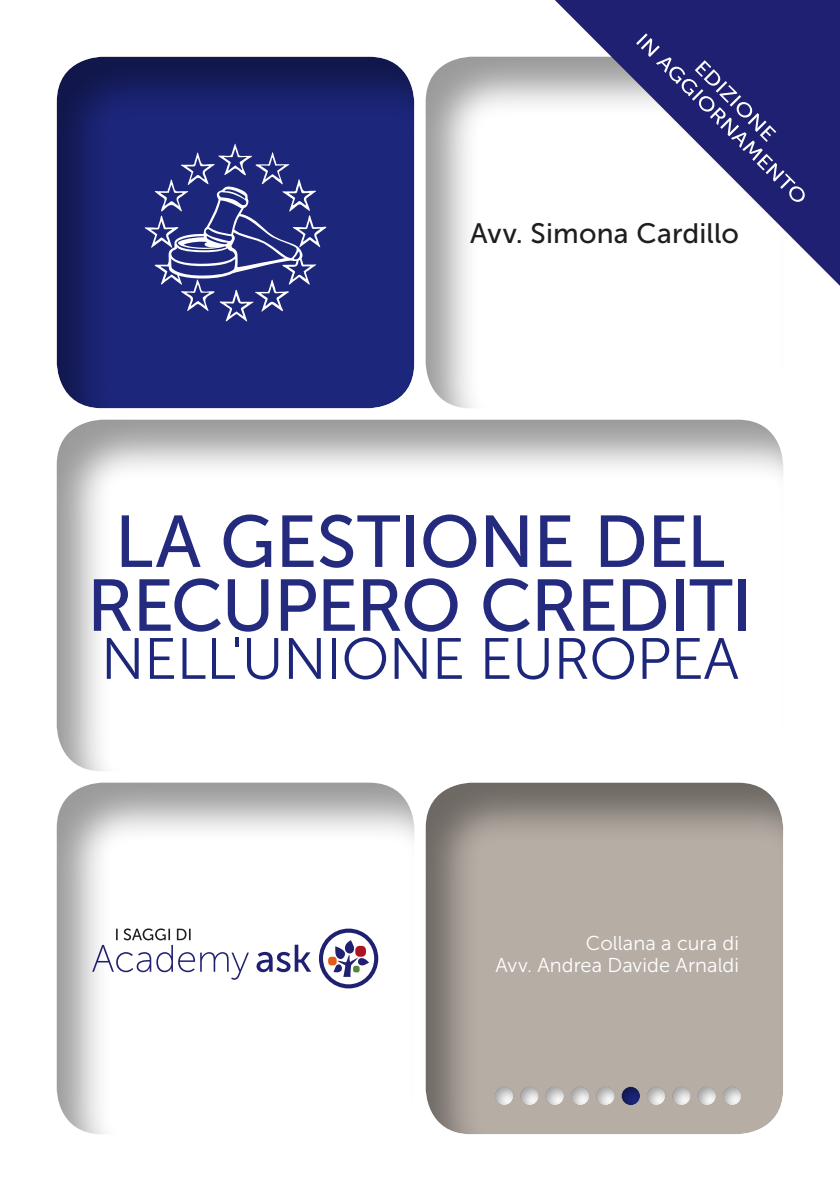
<style>
.page{position:relative;width:840px;height:1191px;background:#fff}
.page>*{position:absolute;margin:0;border:0;box-sizing:border-box;transform-origin:0 0}
.t1{font:73px/63.8px "Museo Sans 500";letter-spacing:-.015em;color:#242b7f;text-align:center}
.t2{font:58px "Museo Sans 300";letter-spacing:-.01em;color:#1c267b}
.t3{font:28px "Museo Sans 500";letter-spacing:.005em;color:#1e1e1d}
.t4{font:20px/22px "Museo Sans 300";letter-spacing:.005em;color:#fff;text-align:right}
</style>
<div class="page">
<div style="left:422px;top:55px;width:362px;height:356px;background:#000;opacity:.4"></div>
<div style="left:54px;top:55px;width:362px;height:356px;background:#000;opacity:.4"></div>
<div style="left:54px;top:781px;width:362px;height:356px;background:#000;opacity:.4"></div>
<div style="left:422px;top:781px;width:362px;height:356px;background:#000;opacity:.4"></div>
<div style="left:54px;top:418px;width:730px;height:356px;background:#000;opacity:.4"></div>
<div style="left:720px;top:1083px;width:22px;height:22px;background:#000;opacity:.4"></div>
<div style="left:593px;top:1083px;width:22px;height:22px;background:#000;opacity:.4"></div>
<div style="left:567px;top:1083px;width:22px;height:22px;background:#000;opacity:.4"></div>
<div style="left:542px;top:1083px;width:22px;height:22px;background:#000;opacity:.4"></div>
<div style="left:517px;top:1083px;width:22px;height:22px;background:#000;opacity:.4"></div>
<div style="left:492px;top:1083px;width:22px;height:22px;background:#000;opacity:.4"></div>
<div style="left:693px;top:1083px;width:22px;height:22px;background:#000;opacity:.4"></div>
<div style="left:668px;top:1083px;width:22px;height:22px;background:#000;opacity:.4"></div>
<div style="left:643px;top:1083px;width:22px;height:22px;background:#000;opacity:.4"></div>
<div style="left:618px;top:1083px;width:22px;height:22px;background:#000;opacity:.4"></div>
<svg style="left:92px;top:928px;width:286px;height:60px"></svg>
<svg style="left:144px;top:143px;width:183px;height:179px;background:#3b448d"></svg>
<svg style="left:554px;top:0;width:285px;height:286px"></svg>
<svg style="left:635px;top:33px;width:170px;height:170px"></svg>
<h3 class="t3" style="left:470px;top:218px;width:270px">Avv. Simona Cardillo</h3>
<h1 class="t1" style="left:87px;top:510px;width:667px">LA GESTIONE DEL<br>RECUPERO CREDITI</h1>
<h2 class="t2" style="left:101px;top:627px;width:639px">NELL'UNIONE EUROPEA</h2>
<p class="t4" style="left:495px;top:932px;width:245px">Collana a cura di<br>Avv. Andrea Davide Arnaldi</p>
</div>
